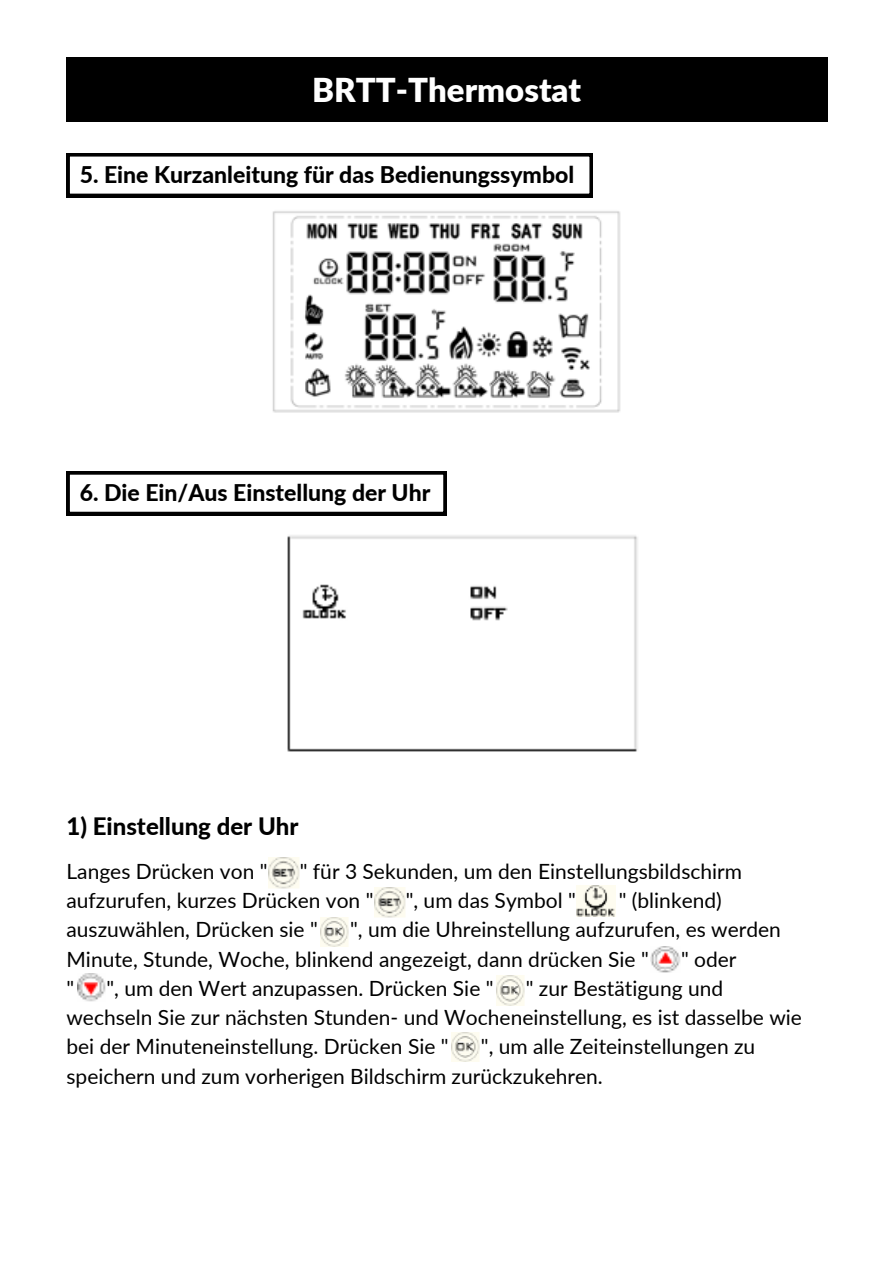
<style>
.page{position:relative;width:893px;height:1264px;background:#fff}
.page>*{position:absolute;margin:0;border:0;box-sizing:border-box;transform-origin:0 0}
.t1{font:900 32.85px "Lato";color:#fff}
.t2{font:800 24px "Lato";color:#000}
.t3{font:800 22.95px "Lato";color:#000}
.t4{font:21px/29.2px "Lato";color:#000}
</style>
<div class="page">
<div style="left:66px;top:57px;width:761px;height:64px;background:#000"></div>
<svg style="left:66px;top:153px;width:526px;height:44px"></svg>
<img style="left:272px;top:211px;width:349px;height:202px">
<svg style="left:66px;top:471px;width:380px;height:44px"></svg>
<img style="left:287px;top:535px;width:351px;height:217px">
<img style="left:269px;top:857px;width:31px;height:32px">
<img style="left:320px;top:917px;width:29px;height:29px">
<img style="left:576px;top:885px;width:39px;height:31px">
<img style="left:650px;top:946px;width:31px;height:27px">
<img style="left:77px;top:973px;width:29px;height:29px">
<img style="left:374px;top:887px;width:32px;height:31px">
<img style="left:496px;top:976px;width:29px;height:29px">
<img style="left:451px;top:1032px;width:29px;height:29px">
<p class="t1" style="left:312px;top:70px;width:270px">BRTT-Thermostat</p>
<p class="t3" style="left:80px;top:160px;width:496px">5. Eine Kurzanleitung für das Bedienungssymbol</p>
<p class="t3" style="left:80px;top:478px;width:352px">6. Die Ein/Aus Einstellung der Uhr</p>
<p class="t2" style="left:66px;top:811px;width:233px">1) Einstellung der Uhr</p>
<p class="t4" style="left:66px;top:856px;width:677px;text-indent:233px">" für 3 Sekunden, um den Einstellungsbildschirm aufzurufen, kurzes Drücken von "</p>
<p class="t4" style="left:66px;top:856px;width:202px">Langes Drücken von "</p>
<p class="t4" style="left:405px;top:885px;width:171px">", um das Symbol "</p>
<p class="t4" style="left:618px;top:885px;width:104px">" (blinkend)</p>
<p class="t4" style="left:66px;top:914px;width:253px">auszuwählen, Drücken sie "</p>
<p class="t4" style="left:66px;top:914px;width:716px;text-indent:283px">", um die Uhreinstellung aufzurufen, es werden<br>Minute, Stunde, Woche, blinkend angezeigt, dann drücken Sie "</p>
<p class="t4" style="left:681px;top:943px;width:57px">" oder</p>
<p class="t4" style="left:66px;top:973px;width:737px;text-indent:459px">" zur Bestätigung und wechseln Sie zur nächsten Stunden- und Wocheneinstellung, es ist dasselbe wie bei der Minuteneinstellung. Drücken Sie "</p>
<p class="t4" style="left:66px;top:973px;width:9px">"</p>
<p class="t4" style="left:106px;top:973px;width:388px">", um den Wert anzupassen. Drücken Sie "</p>
<p class="t4" style="left:66px;top:1031px;width:690px;text-indent:414px">", um alle Zeiteinstellungen zu speichern und zum vorherigen Bildschirm zurückzukehren.</p>
</div>
